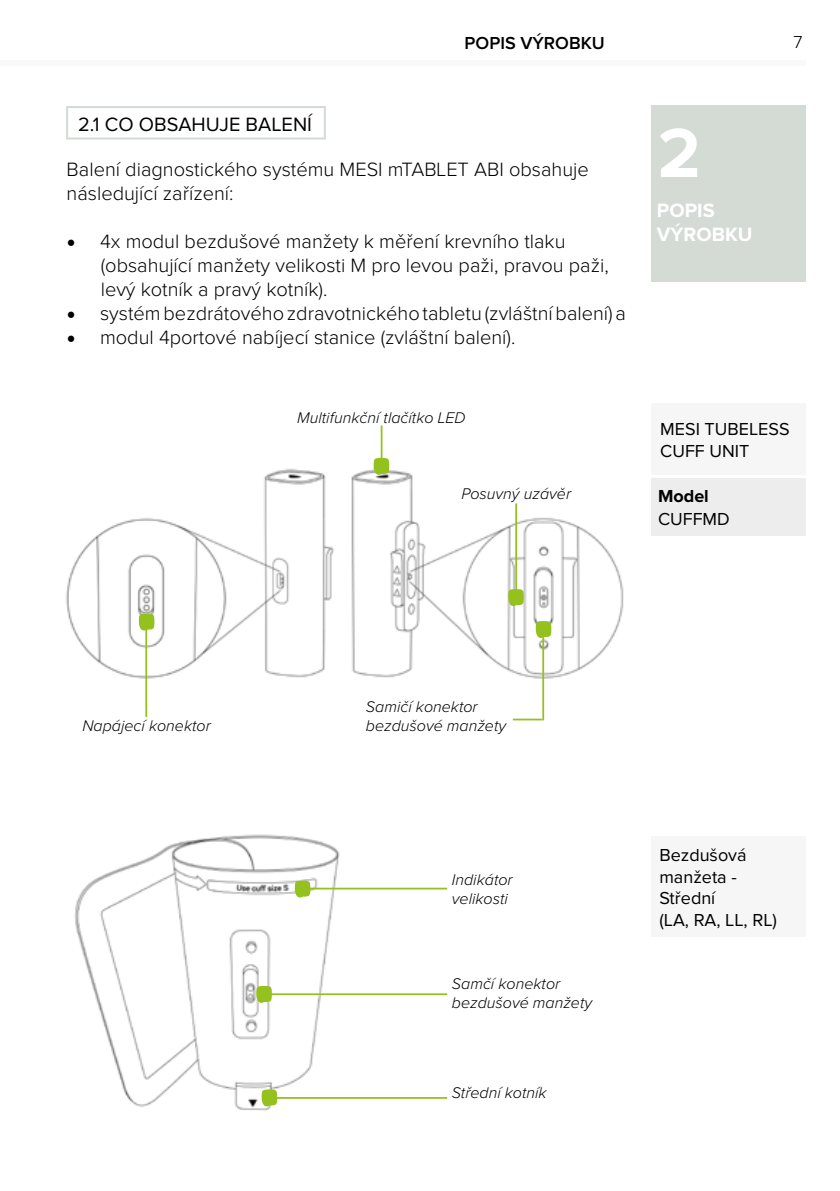
<style>
.page{position:relative;width:840px;height:1191px;background:#fff}
.page>*{position:absolute;margin:0;border:0;box-sizing:border-box;transform-origin:0 0}
.t1{font:700 72px "Proxima Nova";color:#fff}
.t2{font:300 20px/24px "Proxima Nova";color:#000}
.t3{font:20px "Proxima Nova";color:#000}
.t4{font:700 20px/24px "Proxima Nova";color:#fff}
.t5{font:18px/21.6px "Proxima Nova";color:#000}
.t6{font:600 18px "Proxima Nova";color:#000}
.t7{font:700 18px "Proxima Nova";color:#000}
.t8{font:300 18px "Proxima Nova";color:#000}
.t9{font:italic 300 16px/19.2px "Proxima Nova";color:#000}
.s1{font-family:"Minion Pro";font-weight:400;font-size:24px}
</style>
<div class="page">
<hr style="left:0;top:60px;width:805px;height:4px;background:#f7faf9">
<hr style="left:0;top:62px;width:805px;height:4px;background:#f7faf9">
<div style="left:651px;top:105px;width:154px;height:176px;background:#d3dbd4"></div>
<div style="left:66px;top:106px;width:260px;height:33px;border:2px solid #d3dbd4"></div>
<div style="left:651px;top:478px;width:154px;height:57px;background:#ededed"></div>
<div style="left:651px;top:403px;width:154px;height:72px;background:#f6f6f6"></div>
<div style="left:651px;top:836px;width:154px;height:101px;background:#f6f6f6"></div>
<img style="left:66px;top:440px;width:557px;height:263px">
<hr style="left:380px;top:425px;width:2px;height:43px;background:#95c11f">
<hr style="left:145px;top:622px;width:2px;height:95px;background:#95c11f">
<hr style="left:515px;top:503px;width:2px;height:88px;background:#95c11f">
<hr style="left:542px;top:631px;width:2px;height:89px;background:#95c11f">
<svg style="left:373px;top:458px;width:16px;height:18px"></svg>
<svg style="left:508px;top:589px;width:15px;height:19px"></svg>
<svg style="left:139px;top:613px;width:15px;height:19px"></svg>
<svg style="left:535px;top:621px;width:16px;height:19px"></svg>
<img style="left:75px;top:834px;width:305px;height:277px">
<hr style="left:299px;top:887px;width:148px;height:2px;background:#95c11f">
<hr style="left:264px;top:993px;width:183px;height:2px;background:#95c11f">
<hr style="left:269px;top:1097px;width:178px;height:1px;background:#95c11f">
<svg style="left:295px;top:880px;width:15px;height:19px"></svg>
<svg style="left:256px;top:986px;width:16px;height:18px"></svg>
<svg style="left:261px;top:1089px;width:16px;height:19px"></svg>
<hr style="left:512px;top:718px;width:30px;height:2px;background:#95c11f">
<p class="t6" style="left:464px;top:35px;width:142px">POPIS VÝROBKU</p>
<p class="t8" style="left:793px;top:34px;width:11px">7</p>
<p class="t3" style="left:78px;top:112px;width:235px">2.1 CO OBSAHUJE BALENÍ</p>
<p class="t2" style="left:67px;top:158px;width:523px">Balení diagnostického systému MESI mTABLET ABI obsahuje</p>
<p class="t2" style="left:67px;top:182px;width:168px">následující zařízení:</p>
<p class="t2" style="left:101px;top:230px;width:509px;text-indent:-34px"><span class="s1">•</span> 4x modul bezdušové manžety k měření krevního tlaku (obsahující manžety velikosti M pro levou paži, pravou paži, levý kotník a pravý kotník).</p>
<p class="t2" style="left:67px;top:302px;width:560px"><span class="s1">•</span> systém bezdrátového zdravotnického tabletu (zvláštní balení) a</p>
<p class="t2" style="left:67px;top:326px;width:450px"><span class="s1">•</span> modul 4portové nabíjecí stanice (zvláštní balení).</p>
<p class="t9" style="left:297px;top:409px;width:170px">Multifunkční tlačítko LED</p>
<p class="t9" style="left:461px;top:484px;width:111px">Posuvný uzávěr</p>
<h1 class="t1" style="left:657px;top:112px;width:45px">2</h1>
<p class="t4" style="left:656px;top:199px;width:97px">POPIS<br>VÝROBKU</p>
<p class="t5" style="left:660px;top:418px;width:131px">MESI TUBELESS<br>CUFF UNIT</p>
<p class="t7" style="left:657px;top:486px;width:52px">Model</p>
<p class="t5" style="left:657px;top:508px;width:73px">CUFFMD</p>
<p class="t9" style="left:366px;top:698px;width:113px">Samičí konektor</p>
<p class="t9" style="left:82px;top:717px;width:130px">Napájecí konektor</p>
<p class="t9" style="left:366px;top:717px;width:142px">bezdušové manžety</p>
<p class="t9" style="left:451px;top:870px;width:62px">Indikátor velikosti</p>
<p class="t9" style="left:451px;top:974px;width:142px">Samčí konektor bezdušové manžety</p>
<p class="t9" style="left:451px;top:1083px;width:96px">Střední kotník</p>
<p class="t5" style="left:659px;top:844px;width:119px">Bezdušová manžeta -<br>Střední<br>(LA, RA, LL, RL)</p>
</div>
